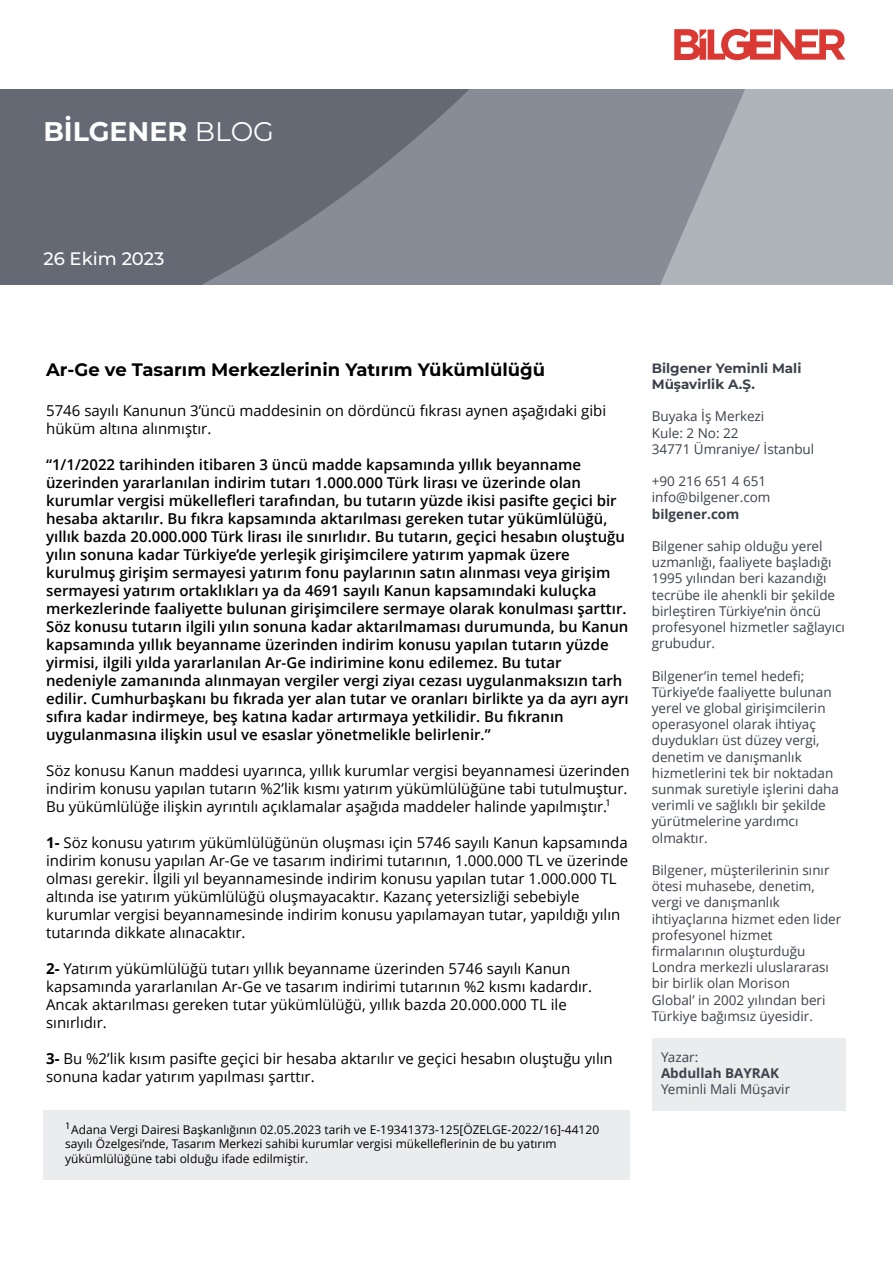
<style>
.page{position:relative;width:893px;height:1263px;background:#fff}
.page>*{position:absolute;margin:0;border:0;box-sizing:border-box;transform-origin:0 0}
.t1{font:700 27px "Montserrat";color:#fff}
.t2{font:700 18px "Montserrat";color:#000}
.t3{font:500 18px "Montserrat";color:#fff}
.t4{font:600 15px/18px "Open Sans";color:#000}
.t5{font:15px/18px "Open Sans";color:#000}
.t6{font:14.1px "Myriad Pro";color:#000;scale:.71 1}
.t7{font:13.5px/16.2px "Open Sans";color:#3c414b}
.t8{font:700 13.5px/16.2px "Montserrat";color:#3c414b}
.t9{font:700 13.5px "Open Sans";color:#3c414b}
.t10{font:12px/14.4px "Open Sans";color:#000}
.t11{font:10.2px "Myriad Pro";color:#000}
.s1{font-weight:400}
.s2{font-weight:700}
</style>
<div class="page">
<svg style="left:674px;top:29px;width:171px;height:31px"></svg>
<div style="left:652px;top:1038px;width:193px;height:72px;background:#ebecee"></div>
<div style="left:44px;top:1110px;width:586px;height:69px;background:#ebecee"></div>
<div style="left:865px;top:89px;width:28px;height:195px;background:#afb4bb"></div>
<svg style="left:0;top:89px;width:865px;height:195px;background:#80858e"></svg>
<h1 class="t1" style="left:43px;top:113px;width:232px">BİLGENER <span class="s1">BLOG</span></h1>
<p class="t3" style="left:43px;top:247px;width:123px">26 Ekim 2023</p>
<p class="t2" style="left:46px;top:358px;width:500px">Ar-Ge ve Tasarım Merkezlerinin Yatırım Yükümlülüğü</p>
<p class="t5" style="left:46px;top:401px;width:561px">5746 sayılı Kanunun 3’üncü maddesinin on dördüncü fıkrası aynen aşağıdaki gibi hüküm altına alınmıştır.</p>
<p class="t4" style="left:46px;top:455px;width:584px">“1/1/2022 tarihinden itibaren 3 üncü madde kapsamında yıllık beyanname üzerinden yararlanılan indirim tutarı 1.000.000 Türk lirası ve üzerinde olan kurumlar vergisi mükellefleri tarafından, bu tutarın yüzde ikisi pasifte geçici bir hesaba aktarılır. Bu fıkra kapsamında aktarılması gereken tutar yükümlülüğü, yıllık bazda 20.000.000 Türk lirası ile sınırlıdır. Bu tutarın, geçici hesabın oluştuğu yılın sonuna kadar Türkiye’de yerleşik girişimcilere yatırım yapmak üzere kurulmuş girişim sermayesi yatırım fonu paylarının satın alınması veya girişim sermayesi yatırım ortaklıkları ya da 4691 sayılı Kanun kapsamındaki kuluçka merkezlerinde faaliyette bulunan girişimcilere sermaye olarak konulması şarttır.<br>Söz konusu tutarın ilgili yılın sonuna kadar aktarılmaması durumunda, bu Kanun kapsamında yıllık beyanname üzerinden indirim konusu yapılan tutarın yüzde yirmisi, ilgili yılda yararlanılan Ar-Ge indirimine konu edilemez. Bu tutar nedeniyle zamanında alınmayan vergiler vergi ziyaı cezası uygulanmaksızın tarh edilir. Cumhurbaşkanı bu fıkrada yer alan tutar ve oranları birlikte ya da ayrı ayrı sıfıra kadar indirmeye, beş katına kadar artırmaya yetkilidir. Bu fıkranın uygulanmasına ilişkin usul ve esaslar yönetmelikle belirlenir.”</p>
<p class="t5" style="left:46px;top:761px;width:585px">Söz konusu Kanun maddesi uyarınca, yıllık kurumlar vergisi beyannamesi üzerinden indirim konusu yapılan tutarın %2’lik kısmı yatırım yükümlülüğüne tabi tutulmuştur.<br>Bu yükümlülüğe ilişkin ayrıntılı açıklamalar aşağıda maddeler halinde yapılmıştır.</p>
<p class="t5" style="left:46px;top:833px;width:584px"><span class="s2">1-</span> Söz konusu yatırım yükümlülüğünün oluşması için 5746 sayılı Kanun kapsamında indirim konusu yapılan Ar-Ge ve tasarım indirimi tutarının, 1.000.000 TL ve üzerinde olması gerekir. İlgili yıl beyannamesinde indirim konusu yapılan tutar 1.000.000 TL altında ise yatırım yükümlülüğü oluşmayacaktır. Kazanç yetersizliği sebebiyle kurumlar vergisi beyannamesinde indirim konusu yapılamayan tutar, yapıldığı yılın tutarında dikkate alınacaktır.</p>
<p class="t5" style="left:46px;top:959px;width:547px"><span class="s2">2-</span> Yatırım yükümlülüğü tutarı yıllık beyanname üzerinden 5746 sayılı Kanun kapsamında yararlanılan Ar-Ge ve tasarım indirimi tutarının %2 kısmı kadardır.<br>Ancak aktarılması gereken tutar yükümlülüğü, yıllık bazda 20.000.000 TL ile sınırlıdır.</p>
<p class="t5" style="left:46px;top:1049px;width:568px"><span class="s2">3-</span> Bu %2’lik kısım pasifte geçici bir hesaba aktarılır ve geçici hesabın oluştuğu yılın sonuna kadar yatırım yapılması şarttır.</p>
<p class="t11" style="left:605px;top:796px;width:7px">1</p>
<p class="t11" style="left:65px;top:1119px;width:7px">1</p>
<p class="t10" style="left:65px;top:1122px;width:536px;text-indent:6px">Adana Vergi Dairesi Başkanlığının 02.05.2023 tarih ve E-19341373-125[ÖZELGE-2022/16]-44120 sayılı Özelgesi’nde, Tasarım Merkezi sahibi kurumlar vergisi mükelleflerinin de bu yatırım yükümlülüğüne tabi olduğu ifade edilmiştir.</p>
<p class="t8" style="left:652px;top:359px;width:151px">Bilgener Yeminli Mali<br>Müşavirlik A.Ş.</p>
<p class="t7" style="left:652px;top:408px;width:164px">Buyaka İş Merkezi<br>Kule: 2 No: 22<br>34771 Ümraniye/ İstanbul</p>
<p class="t7" style="left:652px;top:473px;width:120px">+90 216 651 4 651 info@bilgener.com</p>
<p class="t9" style="left:652px;top:504px;width:89px">bilgener.com</p>
<p class="t7" style="left:652px;top:538px;width:195px">Bilgener sahip olduğu yerel uzmanlığı, faaliyete başladığı<br>1995 yılından beri kazandığı tecrübe ile ahenkli bir şekilde birleştiren Türkiye’nin öncü profesyonel hizmetler sağlayıcı grubudur.</p>
<p class="t7" style="left:652px;top:667px;width:189px">Bilgener’in temel hedefi;<br>Türkiye’de faaliyette bulunan yerel ve global girişimcilerin operasyonel olarak ihtiyaç duydukları üst düzey vergi, denetim ve danışmanlık hizmetlerini tek bir noktadan sunmak suretiyle işlerini daha verimli ve sağlıklı bir şekilde yürütmelerine yardımcı olmaktır.</p>
<p class="t7" style="left:652px;top:862px;width:191px">Bilgener, müşterilerinin sınır ötesi muhasebe, denetim, vergi ve danışmanlık ihtiyaçlarına hizmet eden lider profesyonel hizmet firmalarının oluşturduğu<br>Londra merkezli uluslararası bir birlik olan Morison<br>Global’ in 2002 yılından beri<br>Türkiye bağımsız üyesidir.</p>
<p class="t6" style="left:652px;top:506px;width:122px">https://bilgener.com</p>
<p class="t7" style="left:661px;top:1048px;width:39px">Yazar:</p>
<p class="t9" style="left:661px;top:1064px;width:120px">Abdullah BAYRAK</p>
<p class="t7" style="left:661px;top:1081px;width:131px">Yeminli Mali Müşavir</p>
</div>
